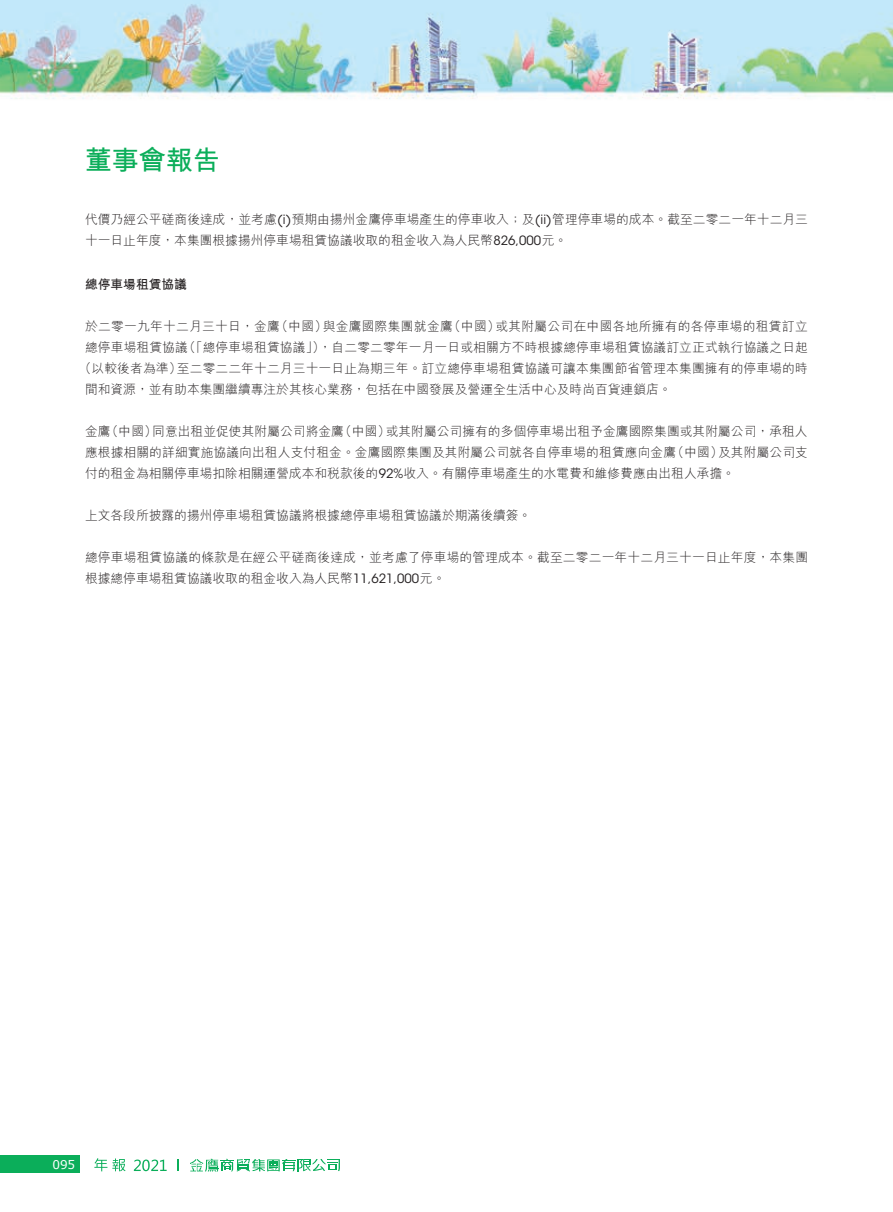
<style>
.page{position:relative;width:893px;height:1212px;background:#fff}
.page>*{position:absolute;margin:0;border:0;box-sizing:border-box;transform-origin:0 0}
.t1{font:700 27px "M Hei HK";color:#0bae5a}
.t2{font:300 12.75px/21px "M Hei HK";letter-spacing:.005em;color:#231f20}
.t3{font:700 12.75px "M Hei HK";color:#231f20}
.t4{font:12px "Verdana";color:#fff}
.s1{font-family:"ITC Avant Garde Std";font-weight:400}
</style>
<div class="page">
<img style="left:0;top:0;width:893px;height:1173px">
<svg style="left:177px;top:1159px;width:1px;height:12px"></svg>
<svg style="left:190px;top:1159px;width:150px;height:13px"></svg>
<svg style="left:94px;top:1158px;width:32px;height:13px"></svg>
<svg style="left:134px;top:1159px;width:33px;height:12px"></svg>
<div style="left:0;top:1155px;width:79px;height:18px;background:#0bae5a"></div>
<div style="left:85px;top:145px;width:723px;height:59px;background:#fff"></div>
<h1 class="t1" style="left:85px;top:140px;width:137px">董事會報告</h1>
<p class="t2" style="left:85px;top:209px;width:724px">代價乃經公平磋商後達成，並考慮 <span class="s1">)i(</span> 預期由揚州金鷹停車場產生的停車收入；及<span class="s1">( )i i</span> 管理停車場的成本。截至二零二一年十二月三十一日止年度，本集團根據揚州停車場租賃協議收取的租金收入為人民幣<span class="s1">826,000</span>元。</p>
<p class="t3" style="left:85px;top:275px;width:103px">總停車場租賃協議</p>
<p class="t2" style="left:496px;top:315px;width:314px">或其附屬公司在中國各地所擁有的各停車場的租賃訂立</p>
<p class="t2" style="left:85px;top:315px;width:196px">於二零一九年十二月三十日，金鷹</p>
<p class="t2" style="left:323px;top:315px;width:131px">與金鷹國際集團就金鷹</p>
<p class="t2" style="left:276px;top:315px;width:53px">（中國）</p>
<p class="t2" style="left:448px;top:315px;width:53px">（中國）</p>
<p class="t2" style="left:177px;top:336px;width:632px;text-indent:-92px">總停車場租賃協議<br>至二零二二年十二月三十一日止為期三年。訂立總停車場租賃協議可讓本集團節省管理本集團擁有的停車場的時</p>
<p class="t2" style="left:183px;top:336px;width:143px">（「總停車場租賃協議」）</p>
<p class="t2" style="left:319px;top:336px;width:491px">，自二零二零年一月一日或相關方不時根據總停車場租賃協議訂立正式執行協議之日起</p>
<p class="t2" style="left:85px;top:357px;width:588px;text-indent:-6px">（以較後者為準）<br>間和資源，並有助本集團繼續專注於其核心業務，包括在中國發展及營運全生活中心及時尚百貨連鎖店。</p>
<p class="t2" style="left:386px;top:420px;width:423px">或其附屬公司擁有的多個停車場出租予金鷹國際集團或其附屬公司，承租人</p>
<p class="t2" style="left:85px;top:420px;width:27px">金鷹</p>
<p class="t2" style="left:152px;top:420px;width:193px">同意出租並促使其附屬公司將金鷹</p>
<p class="t2" style="left:106px;top:420px;width:53px">（中國）</p>
<p class="t2" style="left:339px;top:420px;width:53px">（中國）</p>
<p class="t2" style="left:85px;top:441px;width:651px">應根據相關的詳細實施協議向出租人支付租金。金鷹國際集團及其附屬公司就各自停車場的租賃應向金鷹<br>付的租金為相關停車場扣除相關運營成本和稅款後的<span class="s1">92%</span>收入。有關停車場產生的水電費和維修費應由出租人承擔。</p>
<p class="t2" style="left:85px;top:504px;width:448px">上文各段所披露的揚州停車場租賃協議將根據總停車場租賃協議於期滿後續簽。</p>
<p class="t2" style="left:85px;top:546px;width:725px">總停車場租賃協議的條款是在經公平磋商後達成，並考慮了停車場的管理成本。截至二零二一年十二月三十一日止年度，本集團根據總停車場租賃協議收取的租金收入為人民幣<span class="s1">11,621,000</span>元。</p>
<p class="t2" style="left:671px;top:441px;width:53px">（中國）</p>
<p class="t2" style="left:718px;top:441px;width:91px">及其附屬公司支</p>
<p class="t4" style="left:52px;top:1156px;width:24px">095</p>
</div>
